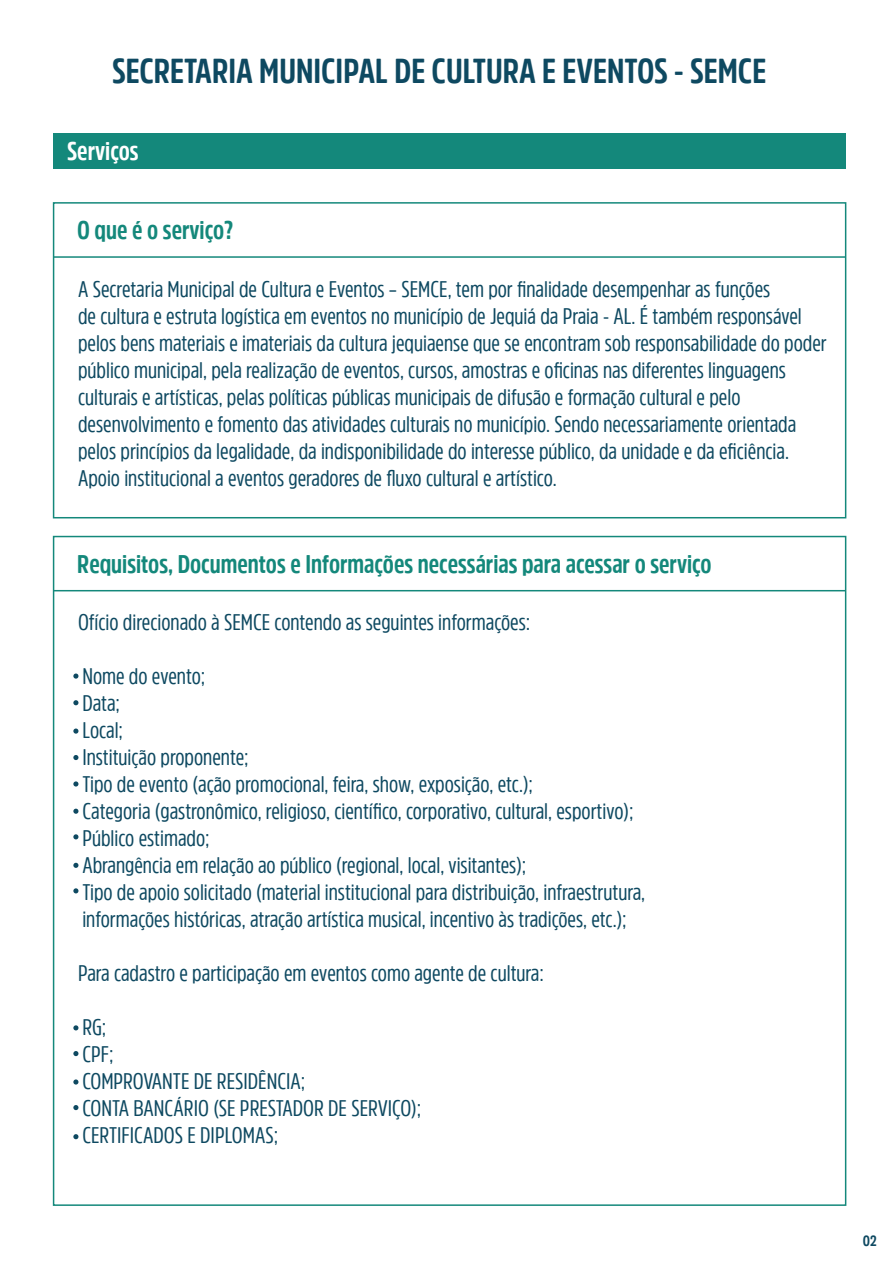
<style>
.page{position:relative;width:893px;height:1263px;background:#fff}
.page>*{position:absolute;margin:0;border:0;box-sizing:border-box;transform-origin:0 0}
.t1{font:700 34.5px "Amsi Pro Cond";color:#0e4961}
.t2{font:700 25.5px "Amsi Pro Cond";color:#14887b}
.t3{font:700 25.5px "Amsi Pro Cond";color:#fff}
.t4{font:22.5px/27px "Amsi Pro Cond";color:#0e4961}
.t5{font:700 14.85px "Amsi Pro Cond";color:#0e4961}
</style>
<div class="page">
<div style="left:54px;top:133px;width:792px;height:35px;background:#14887b"></div>
<div style="left:53px;top:202px;width:793px;height:316px;border:2px solid #14887b"></div>
<hr style="left:54px;top:256px;width:792px;height:2px;background:#14887b">
<hr style="left:54px;top:590px;width:792px;height:1px;background:#14887b">
<svg style="left:73px;top:673px;width:5px;height:6px"></svg>
<svg style="left:73px;top:700px;width:5px;height:5px"></svg>
<svg style="left:73px;top:728px;width:5px;height:6px"></svg>
<svg style="left:73px;top:755px;width:5px;height:5px"></svg>
<svg style="left:73px;top:781px;width:5px;height:5px"></svg>
<svg style="left:73px;top:809px;width:5px;height:5px"></svg>
<svg style="left:73px;top:834px;width:5px;height:5px"></svg>
<svg style="left:73px;top:863px;width:5px;height:5px"></svg>
<svg style="left:73px;top:888px;width:5px;height:5px"></svg>
<svg style="left:73px;top:1025px;width:5px;height:5px"></svg>
<svg style="left:73px;top:1051px;width:5px;height:5px"></svg>
<svg style="left:73px;top:1079px;width:5px;height:5px"></svg>
<svg style="left:73px;top:1105px;width:5px;height:5px"></svg>
<svg style="left:73px;top:1134px;width:5px;height:5px"></svg>
<h1 class="t1" style="left:112px;top:47px;width:656px">SECRETARIA MUNICIPAL DE CULTURA E EVENTOS - SEMCE</h1>
<p class="t3" style="left:67px;top:133px;width:73px">Serviços</p>
<p class="t2" style="left:77px;top:213px;width:158px">O que é o serviço?</p>
<p class="t4" style="left:78px;top:275px;width:750px">A Secretaria Municipal de Cultura e Eventos – SEMCE, tem por finalidade desempenhar as funções<br>de cultura e estruta logística em eventos no município de Jequiá da Praia - AL. É também responsável pelos bens materiais e imateriais da cultura jequiaense que se encontram sob responsabilidade do poder público municipal, pela realização de eventos, cursos, amostras e oficinas nas diferentes linguagens culturais e artísticas, pelas políticas públicas municipais de difusão e formação cultural e pelo desenvolvimento e fomento das atividades culturais no município. Sendo necessariamente orientada pelos princípios da legalidade, da indisponibilidade do interesse público, da unidade e da eficiência.<br>Apoio institucional a eventos geradores de fluxo cultural e artístico.</p>
<p class="t2" style="left:77px;top:546px;width:636px">Requisitos, Documentos e Informações necessárias para acessar o serviço</p>
<p class="t4" style="left:78px;top:608px;width:454px">Ofício direcionado à SEMCE contendo as seguintes informações:</p>
<p class="t4" style="left:82px;top:662px;width:564px">Nome do evento;<br>Data;<br>Local;<br>Instituição proponente;<br>Tipo de evento (ação promocional, feira, show, exposição, etc.);<br>Categoria (gastronômico, religioso, científico, corporativo, cultural, esportivo); Público estimado;<br>Abrangência em relação ao público (regional, local, visitantes);<br>Tipo de apoio solicitado (material institucional para distribuição, infraestrutura, informações históricas, atração artística musical, incentivo às tradições, etc.);</p>
<p class="t4" style="left:78px;top:959px;width:467px">Para cadastro e participação em eventos como agente de cultura:</p>
<p class="t4" style="left:82px;top:1013px;width:340px">RG;<br>CPF;<br>COMPROVANTE DE RESIDÊNCIA;<br>CONTA BANCÁRIO (SE PRESTADOR DE SERVIÇO);<br>CERTIFICADOS E DIPLOMAS;</p>
<p class="t5" style="left:863px;top:1231px;width:15px">02</p>
</div>
